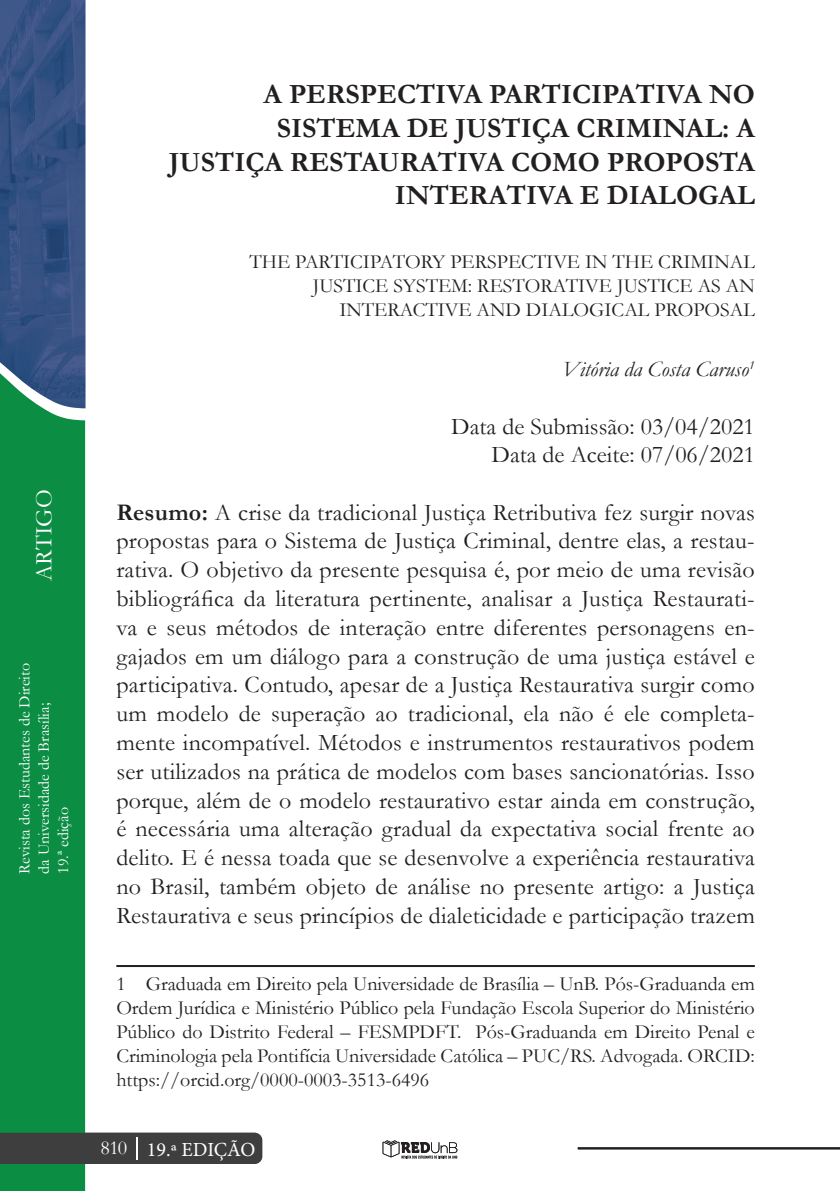
<style>
.page{position:relative;width:840px;height:1191px;background:#fff}
.page>*{position:absolute;margin:0;border:0;box-sizing:border-box;transform-origin:0 0}
.t1{font:700 28px/33.6px "Garamond";color:#231f20;text-align:right}
.t2{font:24px/28.8px "Garamond";letter-spacing:.01em;color:#231f20;text-align:right}
.t3{font:24px "Garamond";color:#fff}
.t4{font:italic 22px "Garamond";color:#231f20}
.t5{font:20px/24px "Garamond";color:#231f20;text-align:right}
.t6{font:20px "Minion Pro";letter-spacing:-.005em;color:#fff}
.t7{font:16px/19.2px "Garamond";color:#fff}
.s1{font-weight:700}
.s2{font-family:"Garamond"}
</style>
<div class="page">
<div style="left:0;top:408px;width:85px;height:783px;background:#0b8e44"></div>
<img style="left:0;top:0;width:85px;height:408px">
<hr style="left:577px;top:1147px;width:262px;height:2px;background:#231f20">
<svg style="left:382px;top:1140px;width:75px;height:18px"></svg>
<div style="left:0;top:1132px;width:262px;height:32px;background:#3e3e3f"></div>
<hr style="left:136px;top:1137px;width:2px;height:22px;background:#fff">
<hr style="left:116px;top:965px;width:638px;height:2px;background:#231f20">
<p class="t3" style="left:28px;top:581px;width:93px;rotate:-90deg">ARTIGO</p>
<p class="t7" style="left:15px;top:873px;width:212px;rotate:-90deg">Revista dos Estudantes de Direito da Universidade de Brasília;<br>19.ª edição</p>
<p class="t1" style="left:169px;top:78px;width:587px">A PERSPECTIVA PARTICIPATIVA NO<br>SISTEMA DE JUSTIÇA CRIMINAL: A<br>JUSTIÇA RESTAURATIVA COMO PROPOSTA<br>INTERATIVA E DIALOGAL</p>
<p class="t5" style="left:249px;top:249px;width:506px">THE PARTICIPATORY PERSPECTIVE IN THE CRIMINAL<br>JUSTICE SYSTEM: RESTORATIVE JUSTICE AS AN<br>INTERACTIVE AND DIALOGICAL PROPOSAL</p>
<p class="t4" style="left:561px;top:354px;width:194px">Vitória da Costa Caruso<sup>1</sup></p>
<p class="t2" style="left:451px;top:411px;width:305px">Data de Submissão: 03/04/2021<br>Data de Aceite: 07/06/2021</p>
<p class="t2" style="left:116px;top:497px;width:639px;text-align:justify"><span class="s1">Resumo:</span> A crise da tradicional Justiça Retributiva fez surgir novas propostas para o Sistema de Justiça Criminal, dentre elas, a restau&shy;rativa. O objetivo da presente pesquisa é, por meio de uma revisão bibliográfica da literatura pertinente, analisar a Justiça Restaurati&shy;va e seus métodos de interação entre diferentes personagens en&shy;gajados em um diálogo para a construção de uma justiça estável e participativa. Contudo, apesar de a Justiça Restaurativa surgir como um modelo de superação ao tradicional, ela não é ele completa&shy;mente incompatível. Métodos e instrumentos restaurativos podem ser utilizados na prática de modelos com bases sancionatórias. Isso porque, além de o modelo restaurativo estar ainda em construção, é necessária uma alteração gradual da expectativa social frente ao delito. E é nessa toada que se desenvolve a experiência restaurativa no Brasil, também objeto de análise no presente artigo: a Justiça Restaurativa e seus princípios de dialeticidade e participação trazem</p>
<p class="t5" style="left:116px;top:971px;width:639px;text-align:justify">1 Graduada em Direito pela Universidade de Brasília – UnB. Pós-Graduanda em Ordem Jurídica e Ministério Público pela Fundação Escola Superior do Ministério Público do Distrito Federal – FESMPDFT. Pós-Graduanda em Direito Penal e Criminologia pela Pontifícia Universidade Católica – PUC/RS. Advogada. ORCID: https://orcid.org/0000-0003-3513-6496</p>
<p class="t6" style="left:100px;top:1135px;width:156px"><span class="s2">810</span> 19.ª EDIÇÃO</p>
</div>
